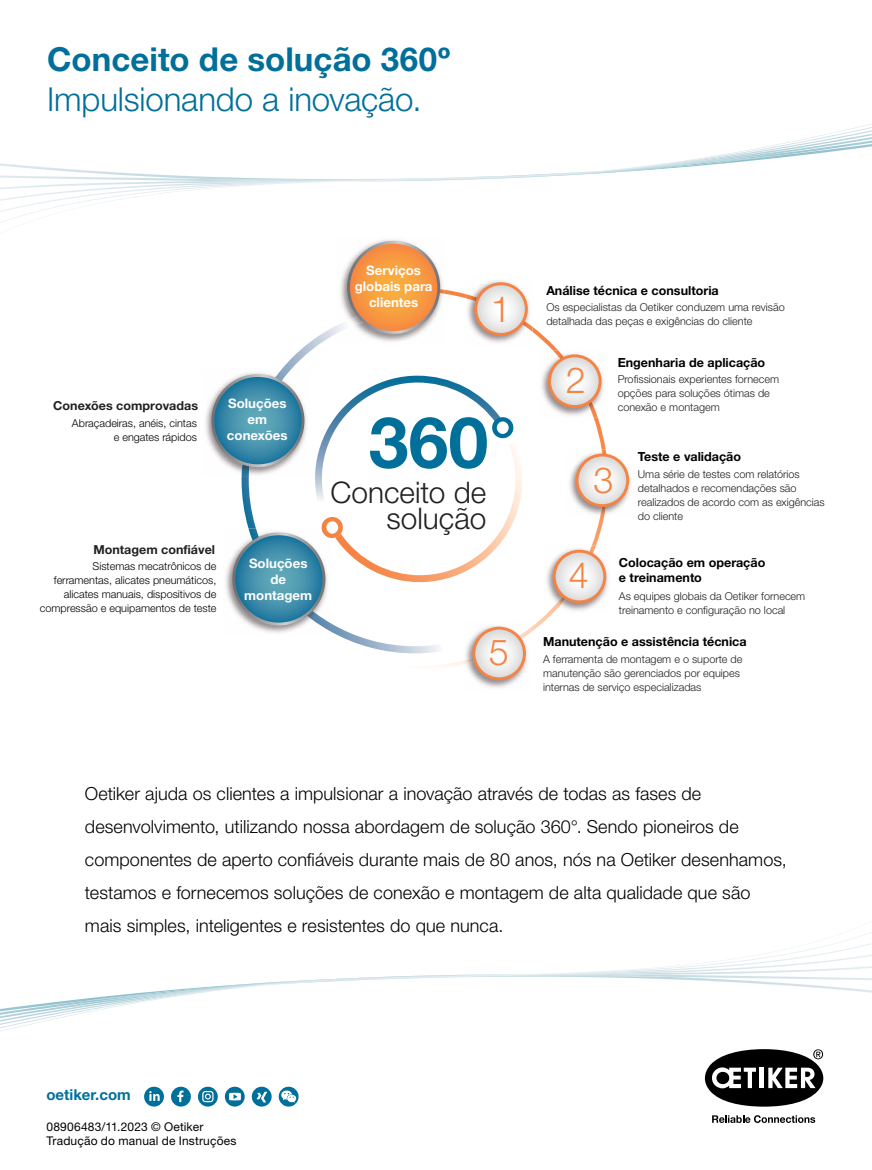
<style>
.page{position:relative;width:872px;height:1170px;background:#fff}
.page>*{position:absolute;margin:0;border:0;box-sizing:border-box;transform-origin:0 0}
.t1{font:300 36px "Helvetica Neue LTW1 G";color:#f58343}
.t2{font:300 33px "Helvetica Neue LTW1 G";letter-spacing:-.005em;color:#006f9a}
.t3{font:700 33px "Helvetica Neue LTW1 G";color:#006f9a}
.t4{font:300 29.85px/25.5px "Helvetica Neue LTW1 G";color:#221f1f;text-align:right}
.t5{font:300 18px/33px "Helvetica Neue LTW1 G";letter-spacing:.005em;color:#000}
.t6{font:700 15px "Helvetica Neue LTW1 G";color:#006f9a}
.t7{font:700 13.05px/15.8px "Helvetica Neue LTW1 G";color:#fff;text-align:center}
.t8{font:700 12.6px/15px "Helvetica Neue LTW1 G";color:#010101}
.t9{font:700 12.45px "Helvetica Neue LTW1 G";color:#221f1f}
.t10{font:12px/14.4px "Helvetica Neue LTW1 G";letter-spacing:.015em;color:#000}
.t11{font:300 10.8px/13.8px "Helvetica Neue LTW1 G";color:#221f1f}
.t12{font:300 10.8px/13.8px "Helvetica Neue LTW1 G";color:#010101;text-align:right}
</style>
<div class="page">
<img style="left:0;top:988px;width:199px;height:44px">
<img style="left:190px;top:985px;width:39px;height:8px">
<img style="left:547px;top:971px;width:63px;height:2px">
<img style="left:224px;top:985px;width:22px;height:4px">
<svg style="left:235px;top:984px;width:20px;height:3px"></svg>
<svg style="left:546px;top:973px;width:7px;height:2px"></svg>
<img style="left:250px;top:974px;width:297px;height:12px">
<img style="left:253px;top:974px;width:289px;height:11px">
<svg style="left:409px;top:290px;width:196px;height:378px"></svg>
<svg style="left:241px;top:325px;width:222px;height:328px"></svg>
<img style="left:465px;top:280px;width:67px;height:65px">
<img style="left:465px;top:294px;width:67px;height:38px">
<svg style="left:474px;top:282px;width:54px;height:54px"></svg>
<img style="left:539px;top:350px;width:66px;height:68px">
<img style="left:553px;top:350px;width:45px;height:68px">
<svg style="left:548px;top:354px;width:53px;height:54px"></svg>
<img style="left:566px;top:449px;width:65px;height:68px">
<img style="left:600px;top:449px;width:8px;height:68px">
<svg style="left:575px;top:453px;width:54px;height:54px"></svg>
<img style="left:543px;top:545px;width:65px;height:68px">
<img style="left:547px;top:545px;width:49px;height:68px">
<svg style="left:552px;top:549px;width:54px;height:54px"></svg>
<img style="left:463px;top:622px;width:67px;height:66px">
<img style="left:463px;top:627px;width:67px;height:37px">
<svg style="left:472px;top:626px;width:54px;height:54px"></svg>
<img style="left:205px;top:370px;width:104px;height:107px">
<img style="left:242px;top:370px;width:48px;height:107px">
<svg style="left:211px;top:374px;width:93px;height:93px;background:#689fb4"></svg>
<img style="left:338px;top:240px;width:107px;height:104px">
<img style="left:440px;top:288px;width:5px;height:6px">
<img style="left:338px;top:314px;width:9px;height:19px">
<svg style="left:347px;top:241px;width:93px;height:93px;background:#eaa86b"></svg>
<img style="left:225px;top:558px;width:105px;height:77px">
<img style="left:248px;top:625px;width:82px;height:6px">
<svg style="left:232px;top:517px;width:111px;height:108px"></svg>
<svg style="left:705px;top:1049px;width:118px;height:57px"></svg>
<svg style="left:712px;top:1115px;width:103px;height:7px"></svg>
<img style="left:676px;top:124px;width:196px;height:44px">
<img style="left:646px;top:162px;width:33px;height:8px">
<img style="left:259px;top:182px;width:80px;height:2px">
<svg style="left:620px;top:168px;width:14px;height:3px"></svg>
<img style="left:323px;top:169px;width:297px;height:13px">
<img style="left:327px;top:170px;width:289px;height:11px">
<svg style="left:144px;top:1086px;width:20px;height:20px"></svg>
<svg style="left:149px;top:1090px;width:11px;height:10px"></svg>
<svg style="left:171px;top:1086px;width:20px;height:20px"></svg>
<svg style="left:177px;top:1090px;width:6px;height:11px"></svg>
<svg style="left:198px;top:1086px;width:20px;height:20px"></svg>
<svg style="left:202px;top:1090px;width:11px;height:12px"></svg>
<svg style="left:225px;top:1086px;width:20px;height:20px"></svg>
<svg style="left:229px;top:1092px;width:12px;height:8px"></svg>
<svg style="left:252px;top:1086px;width:20px;height:20px"></svg>
<svg style="left:256px;top:1091px;width:11px;height:11px"></svg>
<svg style="left:279px;top:1086px;width:19px;height:20px"></svg>
<svg style="left:281px;top:1090px;width:15px;height:12px"></svg>
<h2 class="t3" style="left:47px;top:39px;width:404px">Conceito de solução 360º</h2>
<h2 class="t2" style="left:47px;top:79px;width:376px">Impulsionando a inovação.</h2>
<p class="t7" style="left:355px;top:262px;width:79px">Serviços globais para clientes</p>
<h1 class="t1" style="left:491px;top:287px;width:22px">1</h1>
<p class="t9" style="left:53px;top:397px;width:146px">Conexões comprovadas</p>
<p class="t12" style="left:72px;top:416px;width:126px">Abraçadeiras, anéis, cintas e engates rápidos</p>
<p class="t7" style="left:227px;top:395px;width:62px">Soluções em conexões</p>
<p class="t9" style="left:93px;top:541px;width:123px">Montagem confiável</p>
<p class="t12" style="left:40px;top:559px;width:178px">Sistemas mecatrônicos de ferramentas, alicates pneumáticos, alicates manuais, dispositivos de compressão e equipamentos de teste</p>
<p class="t7" style="left:244px;top:555px;width:69px">Soluções de montagem</p>
<h3 class="t4" style="left:330px;top:480px;width:157px">Conceito de solução</h3>
<h1 class="t1" style="left:489px;top:630px;width:22px">5</h1>
<p class="t8" style="left:546px;top:282px;width:174px">Análise técnica e consultoria</p>
<p class="t11" style="left:546px;top:300px;width:240px">Os especialistas da Oetiker conduzem uma revisão detalhada das peças e exigências do cliente</p>
<h1 class="t1" style="left:566px;top:358px;width:22px">2</h1>
<p class="t8" style="left:617px;top:354px;width:149px">Engenharia de aplicação</p>
<p class="t11" style="left:617px;top:372px;width:163px">Profissionais experientes fornecem opções para soluções ótimas de conexão e montagem</p>
<h1 class="t1" style="left:593px;top:458px;width:22px">3</h1>
<p class="t8" style="left:638px;top:449px;width:105px">Teste e validação</p>
<p class="t11" style="left:638px;top:467px;width:188px">Uma série de testes com relatórios detalhados e recomendações são realizados de acordo com as exigências do cliente</p>
<h1 class="t1" style="left:568px;top:553px;width:22px">4</h1>
<p class="t8" style="left:619px;top:555px;width:148px">Colocação em operação e treinamento</p>
<p class="t11" style="left:619px;top:589px;width:188px">As equipes globais da Oetiker fornecem treinamento e configuração no local</p>
<p class="t8" style="left:543px;top:634px;width:205px">Manutenção e assistência técnica</p>
<p class="t11" style="left:543px;top:652px;width:201px">A ferramenta de montagem e o suporte de manutenção são gerenciados por equipes internas de serviço especializadas</p>
<p class="t5" style="left:85px;top:777px;width:703px">Oetiker ajuda os clientes a impulsionar a inovação através de todas as fases de desenvolvimento, utilizando nossa abordagem de solução 360°. Sendo pioneiros de componentes de aperto confiáveis durante mais de 80 anos, nós na Oetiker desenhamos, testamos e fornecemos soluções de conexão e montagem de alta qualidade que são mais simples, inteligentes e resistentes do que nunca.</p>
<h3 class="t6" style="left:46px;top:1085px;width:86px">oetiker.com</h3>
<p class="t10" style="left:46px;top:1118px;width:192px">08906483/11.2023 © Oetiker<br>Tradução do manual de Instruções</p>
</div>
